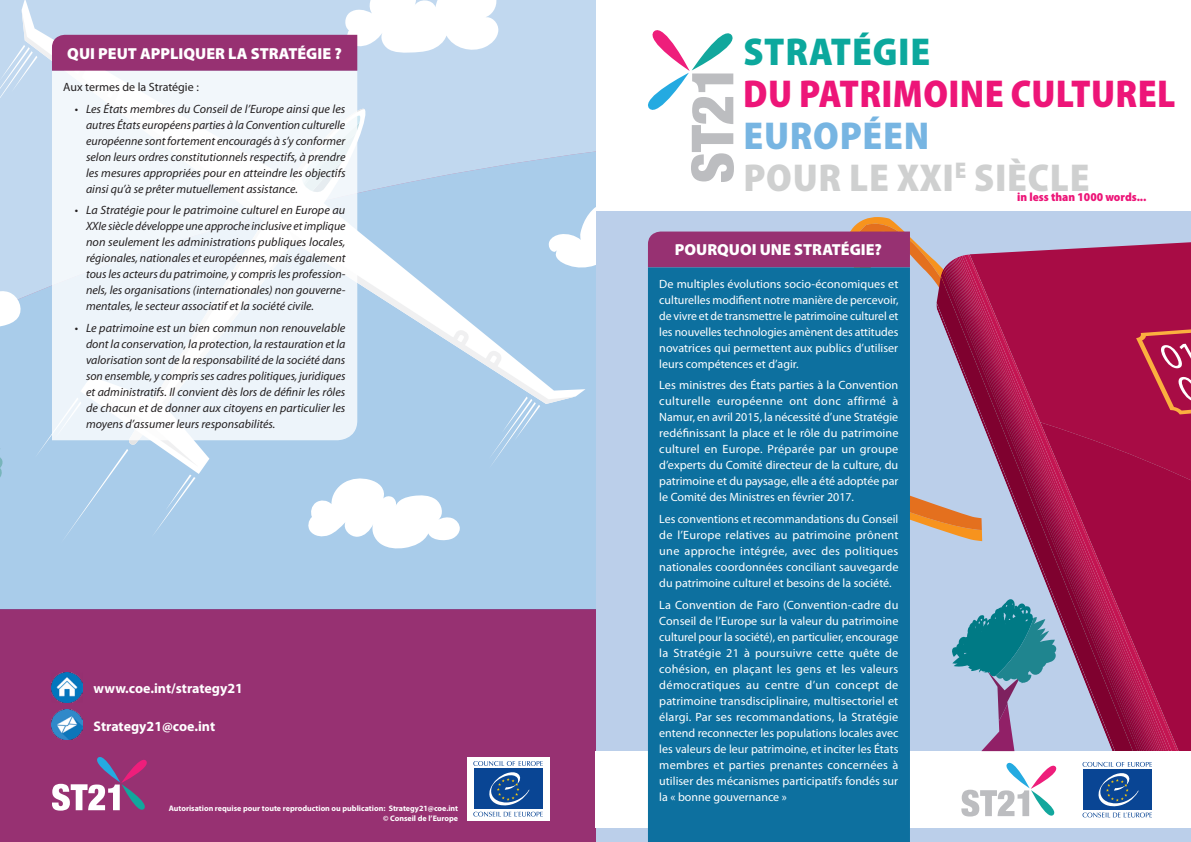
<style>
.page{position:relative;width:1191px;height:842px;background:#fff}
.page>*{position:absolute;margin:0;border:0;box-sizing:border-box;transform-origin:0 0}
.t1{font:900 condensed 58.2px "Helvetica Neue";color:#bcbdc0}
.t2{font:900 semi-condensed 39px/42px "Myriad Pro";letter-spacing:.02em;color:#cfd0d0}
.t3{font:900 semi-condensed 39px "Myriad Pro";letter-spacing:.01em;color:#ed1578;scale:.96 1}
.t4{font:900 semi-condensed 39px "Myriad Pro";letter-spacing:.02em;color:#0ca89d}
.t5{font:900 16px "Myriad Pro";color:#fff}
.t6{font:700 14px "Myriad Pro";color:#fff}
.t7{font:12px/16px "Myriad Pro";color:#fff;text-align:justify}
.t8{font:italic 12px/16px "Myriad Pro";color:#231f20;text-align:justify}
.t9{font:12px "Myriad Pro";color:#231f20}
.t10{font:900 semi-condensed 12px "Myriad Pro";color:#ed1578}
.t11{font:700 8px/9.6px "Myriad Pro";color:#fff;text-align:right}
.s1{font-style:normal}
.s2{color:#77b5e2}
</style>
<div class="page">
<div style="left:0;top:609px;width:595px;height:233px;background:#973172"></div>
<div style="left:0;top:453px;width:595px;height:156px;background:#a9ccea"></div>
<svg style="left:0;top:0;width:595px;height:453px;background:#b4d1ec"></svg>
<svg style="left:0;top:414px;width:3px;height:101px"></svg>
<svg style="left:0;top:242px;width:22px;height:112px"></svg>
<svg style="left:307px;top:477px;width:153px;height:72px"></svg>
<svg style="left:585px;top:198px;width:10px;height:83px"></svg>
<svg style="left:22px;top:0;width:563px;height:447px;background:#b3d1ec"></svg>
<svg style="left:22px;top:10px;width:30px;height:212px;background:#c8dcf0"></svg>
<svg style="left:357px;top:231px;width:219px;height:173px;fill:#a9ccea"></svg>
<svg style="left:35px;top:221px;width:259px;height:322px;background:#adceea"></svg>
<svg style="left:0;top:45px;width:37px;height:72px;background:#c5daf0"></svg>
<svg style="left:489px;top:396px;width:51px;height:73px;background:#aeceeb"></svg>
<svg style="left:481px;top:347px;width:24px;height:26px"></svg>
<svg style="left:448px;top:326px;width:24px;height:27px"></svg>
<div style="left:596px;top:211px;width:595px;height:631px;background:#bbcfea"></div>
<svg style="left:766px;top:217px;width:177px;height:312px"></svg>
<svg style="left:936px;top:276px;width:5px;height:254px"></svg>
<svg style="left:976px;top:242px;width:215px;height:180px;background:#aa295e"></svg>
<div style="left:1183px;top:422px;width:8px;height:269px;background:#a20841"></div>
<svg style="left:941px;top:271px;width:209px;height:420px"></svg>
<svg style="left:1136px;top:320px;width:55px;height:94px;background:#b72e4f"></svg>
<div style="left:595px;top:751px;width:596px;height:77px;background:#fff"></div>
<svg style="left:1082px;top:691px;width:109px;height:127px"></svg>
<div style="left:467px;top:757px;width:82px;height:64px;background:#fff"></div>
<svg style="left:473px;top:812px;width:70px;height:5px"></svg>
<div style="left:473px;top:769px;width:69px;height:40px;background:#094594"></div>
<svg style="left:473px;top:761px;width:70px;height:45px"></svg>
<svg style="left:648px;top:30px;width:85px;height:80px"></svg>
<svg style="left:951px;top:598px;width:105px;height:153px"></svg>
<svg style="left:961px;top:763px;width:95px;height:53px"></svg>
<svg style="left:52px;top:757px;width:95px;height:54px"></svg>
<img style="left:52px;top:672px;width:30px;height:30px">
<img style="left:52px;top:710px;width:30px;height:30px">
<div style="left:648px;top:232px;width:262px;height:35px;background:#973172"></div>
<svg style="left:52px;top:193px;width:305px;height:247px;fill:#edf4fa"></svg>
<div style="left:648px;top:267px;width:262px;height:575px;background:#0d709f"></div>
<svg style="left:52px;top:0;width:447px;height:193px"></svg>
<h3 class="t5" style="left:67px;top:43px;width:276px">QUI PEUT APPLIQUER LA STRATÉGIE ?</h3>
<p class="t9" style="left:63px;top:80px;width:137px">Aux termes de la Stratégie :</p>
<p class="t8" style="left:86px;top:100px;width:261px;text-indent:-11px"><span class="s1">•</span> Les États membres du Conseil de l’Europe ainsi que les autres États européens parties à la Convention culturelle européenne sont fortement encouragés à s’y conformer selon leurs ordres constitutionnels respectifs, à prendre les mesures appropriées pour en atteindre les objectifs ainsi qu’à se prêter mutuellement assistance.</p>
<p class="t8" style="left:86px;top:202px;width:261px;text-indent:-11px"><span class="s1">•</span> La Stratégie pour le patrimoine culturel en Europe au XXIe siècle développe une approche inclusive et implique non seulement les administrations publiques locales, régionales, nationales et européennes, mais également tous les acteurs du patrimoine, y compris les profession&shy;nels, les organisations (internationales) non gouverne&shy;mentales, le secteur associatif et la société civile.</p>
<p class="t8" style="left:86px;top:320px;width:261px;text-indent:-11px"><span class="s1">•</span> Le patrimoine est un bien commun non renouvelable dont la conservation, la protection, la restauration et la valorisation sont de la responsabilité de la société dans son ensemble, y compris ses cadres politiques, juridiques et administratifs. Il convient dès lors de définir les rôles de chacun et de donner aux citoyens en particulier les moyens d’assumer leurs responsabilités.</p>
<p class="t6" style="left:94px;top:679px;width:151px">www.coe.int/strategy21</p>
<p class="t6" style="left:94px;top:717px;width:123px">Strategy21@coe.int</p>
<p class="t11" style="left:169px;top:803px;width:291px">Autorisation requise pour toute reproduction ou publication: Strategy21@coe.int © Conseil de l’Europe</p>
<h1 class="t1" style="left:664px;top:183px;width:120px;rotate:-90deg">ST21</h1>
<h2 class="t4" style="left:743px;top:26px;width:188px">STRATÉGIE</h2>
<h2 class="t3" style="left:743px;top:68px;width:451px">DU PATRIMOINE CULTUREL</h2>
<h2 class="t2" style="left:743px;top:114px;width:348px"><span class="s2">EUROPÉEN<br></span>POUR LE XXI<sup>e</sup> SIÈCLE</h2>
<p class="t10" style="left:1017px;top:189px;width:131px">in less than 1000 words...</p>
<h3 class="t5" style="left:675px;top:239px;width:208px">POURQUOI UNE STRATÉGIE?</h3>
<p class="t7" style="left:659px;top:276px;width:241px">De multiples évolutions socio-économiques et culturelles modifient notre manière de percevoir, de vivre et de transmettre le patrimoine culturel et les nouvelles technologies amènent des attitudes novatrices qui permettent aux publics d’utiliser leurs compétences et d’agir.</p>
<p class="t7" style="left:659px;top:377px;width:241px">Les ministres des États parties à la Convention culturelle européenne ont donc affirmé à Namur, en avril 2015, la nécessité d’une Stratégie redéfinissant la place et le rôle du patrimoine culturel en Europe. Préparée par un groupe d’experts du Comité directeur de la culture, du patrimoine et du paysage, elle a été adoptée par le Comité des Ministres en février 2017.</p>
<p class="t7" style="left:659px;top:511px;width:241px">Les conventions et recommandations du Conseil de l’Europe relatives au patrimoine prônent une approche intégrée, avec des politiques nationales coordonnées conciliant sauvegarde du patrimoine culturel et besoins de la société.</p>
<p class="t7" style="left:659px;top:597px;width:241px">La Convention de Faro (Convention-cadre du Conseil de l’Europe sur la valeur du patrimoine culturel pour la société), en particulier, encourage la Stratégie 21 à poursuivre cette quête de cohésion, en plaçant les gens et les valeurs démocratiques au centre d’un concept de patrimoine transdisciplinaire, multisectoriel et élargi. Par ses recommandations, la Stratégie entend reconnecter les populations locales avec les valeurs de leur patrimoine, et inciter les États membres et parties prenantes concernées à utiliser des mécanismes participatifs fondés sur la « bonne gouvernance »</p>
</div>
